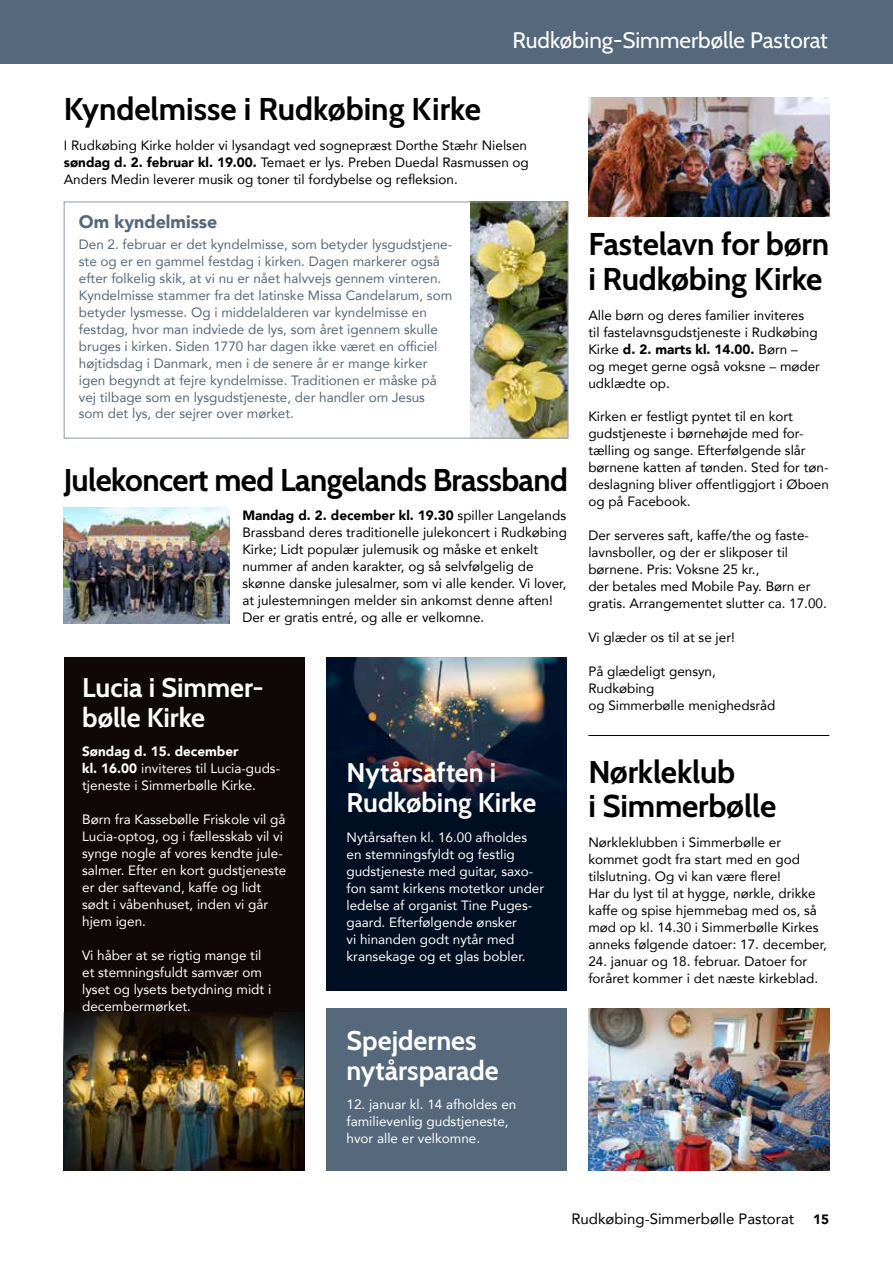
<style>
.page{position:relative;width:893px;height:1263px;background:#fff}
.page>*{position:absolute;margin:0;border:0;box-sizing:border-box;transform-origin:0 0}
.t1{font:700 31.5px/34.5px "Cabin";letter-spacing:-.005em;color:#000}
.t2{font:700 27px/30px "Cabin";color:#fff}
.t3{font:22.5px "Cabin";color:#fff}
.t4{font:900 18px "Avenir";color:#55687c}
.t5{font:15px "Avenir";color:#000}
.t6{font:13.5px/17px "Avenir";color:#000}
.t7{font:13.5px/17px "Avenir";color:#fff}
.t8{font:13.5px/17px "Avenir";color:#55687c}
.t9{font:900 13.5px "Avenir";color:#000}
.s1{font-weight:900}
</style>
<div class="page">
<div style="left:64px;top:657px;width:241px;height:513px;background:#100806"></div>
<img style="left:471px;top:204px;width:95px;height:232px">
<img style="left:64px;top:507px;width:166px;height:117px">
<img style="left:588px;top:98px;width:241px;height:118px">
<img style="left:64px;top:1012px;width:240px;height:158px">
<hr style="left:588px;top:735px;width:241px;height:1px;background:#000">
<div style="left:326px;top:657px;width:241px;height:333px;background:#000e21"></div>
<img style="left:326px;top:657px;width:241px;height:150px">
<img style="left:588px;top:1008px;width:241px;height:162px">
<div style="left:326px;top:1008px;width:241px;height:163px;background:#55687c"></div>
<div style="left:64px;top:202px;width:504px;height:236px;border:1px solid #8f9ba9"></div>
<div style="left:0;top:0;width:893px;height:64px;background:#55687c"></div>
<h3 class="t3" style="left:513px;top:22px;width:317px">Rudkøbing-Simmerbølle Pastorat</h3>
<h1 class="t1" style="left:64px;top:90px;width:419px">Kyndelmisse i Rudkøbing Kirke</h1>
<p class="t6" style="left:64px;top:136px;width:467px">I Rudkøbing Kirke holder vi lysandagt ved sognepræst Dorthe Stæhr Nielsen <span class="s1">søndag d. 2. februar kl. 19.00.</span> Temaet er lys. Preben Duedal Rasmussen og<br>Anders Medin leverer musik og toner til fordybelse og refleksion.</p>
<h3 class="t4" style="left:79px;top:206px;width:140px">Om kyndelmisse</h3>
<p class="t8" style="left:79px;top:235px;width:375px">Den 2. februar er det kyndelmisse, som betyder lysgudstjene&shy;ste og er en gammel festdag i kirken. Dagen markerer også efter folkelig skik, at vi nu er nået halvvejs gennem vinteren.<br>Kyndelmisse stammer fra det latinske Missa Candelarum, som betyder lysmesse. Og i middelalderen var kyndelmisse en festdag, hvor man indviede de lys, som året igennem skulle bruges i kirken. Siden 1770 har dagen ikke været en officiel højtidsdag i Danmark, men i de senere år er mange kirker igen begyndt at fejre kyndelmisse. Traditionen er måske på vej tilbage som en lysgudstjeneste, der handler om Jesus som det lys, der sejrer over mørket.</p>
<h1 class="t1" style="left:64px;top:460px;width:506px">Julekoncert med Langelands Brassband</h1>
<p class="t6" style="left:242px;top:507px;width:326px"><span class="s1">Mandag d. 2. december kl. 19.30</span> spiller Langelands Brassband deres traditionelle julekoncert i Rudkøbing Kirke; Lidt populær julemusik og måske et enkelt nummer af anden karakter, og så selvfølgelig de skønne danske julesalmer, som vi alle kender. Vi lover, at julestemningen melder sin ankomst denne aften!<br>Der er gratis entré, og alle er velkomne.</p>
<h2 class="t2" style="left:82px;top:670px;width:183px">Lucia i Simmer&shy;bølle Kirke</h2>
<p class="t7" style="left:82px;top:743px;width:199px"><span class="s1">Søndag d. 15. december<br>kl. 16.00</span> inviteres til Lucia-guds&shy;tjeneste i Simmerbølle Kirke.</p>
<p class="t7" style="left:82px;top:811px;width:206px">Børn fra Kassebølle Friskole vil gå<br>Lucia-optog, og i fællesskab vil vi synge nogle af vores kendte jule&shy;salmer. Efter en kort gudstjeneste er der saftevand, kaffe og lidt sødt i våbenhuset, inden vi går hjem igen.</p>
<p class="t7" style="left:82px;top:946px;width:191px">Vi håber at se rigtig mange til et stemningsfuldt samvær om lyset og lysets betydning midt i decembermørket.</p>
<h2 class="t2" style="left:347px;top:756px;width:191px">Nytårsaften i<br>Rudkøbing Kirke</h2>
<p class="t7" style="left:347px;top:828px;width:199px">Nytårsaften kl. 16.00 afholdes en stemningsfyldt og festlig gudstjeneste med guitar, saxo&shy;fon samt kirkens motetkor under ledelse af organist Tine Puges&shy;gaard. Efterfølgende ønsker<br>vi hinanden godt nytår med kransekage og et glas bobler.</p>
<h2 class="t2" style="left:347px;top:1023px;width:154px">Spejdernes nytårsparade</h2>
<p class="t7" style="left:347px;top:1096px;width:171px">12. januar kl. 14 afholdes en familievenlig gudstjeneste, hvor alle er velkomne.</p>
<h1 class="t1" style="left:588px;top:225px;width:242px">Fastelavn for børn i Rudkøbing Kirke</h1>
<p class="t6" style="left:588px;top:306px;width:233px">Alle børn og deres familier inviteres<br>til fastelavnsgudstjeneste i Rudkøbing<br>Kirke <span class="s1">d. 2. marts kl. 14.00.</span> Børn –<br>og meget gerne også voksne – møder udklædte op.</p>
<p class="t6" style="left:588px;top:408px;width:242px">Kirken er festligt pyntet til en kort gudstjeneste i børnehøjde med for&shy;tælling og sange. Efterfølgende slår børnene katten af tønden. Sted for tøn&shy;deslagning bliver offentliggjort i Øboen og på Facebook.</p>
<p class="t6" style="left:588px;top:527px;width:240px">Der serveres saft, kaffe/the og faste&shy;lavnsboller, og der er slikposer til børnene. Pris: Voksne 25 kr.,<br>der betales med Mobile Pay. Børn er gratis. Arrangementet slutter ca. 17.00.</p>
<p class="t6" style="left:588px;top:628px;width:148px">Vi glæder os til at se jer!</p>
<p class="t6" style="left:588px;top:662px;width:189px">På glædeligt gensyn,<br>Rudkøbing<br>og Simmerbølle menighedsråd</p>
<h1 class="t1" style="left:588px;top:752px;width:189px">Nørkleklub<br>i Simmerbølle</h1>
<p class="t6" style="left:588px;top:833px;width:240px">Nørkleklubben i Simmerbølle er kommet godt fra start med en god tilslutning. Og vi kan være flere!<br>Har du lyst til at hygge, nørkle, drikke kaffe og spise hjemmebag med os, så mød op kl. 14.30 i Simmerbølle Kirkes anneks følgende datoer: 17. december,</p>
<p class="t6" style="left:588px;top:952px;width:231px">24. januar og 18. februar. Datoer for foråret kommer i det næste kirkeblad.</p>
<p class="t5" style="left:571px;top:1207px;width:224px">Rudkøbing-Simmerbølle Pastorat</p>
<p class="t9" style="left:813px;top:1208px;width:17px">15</p>
</div>
